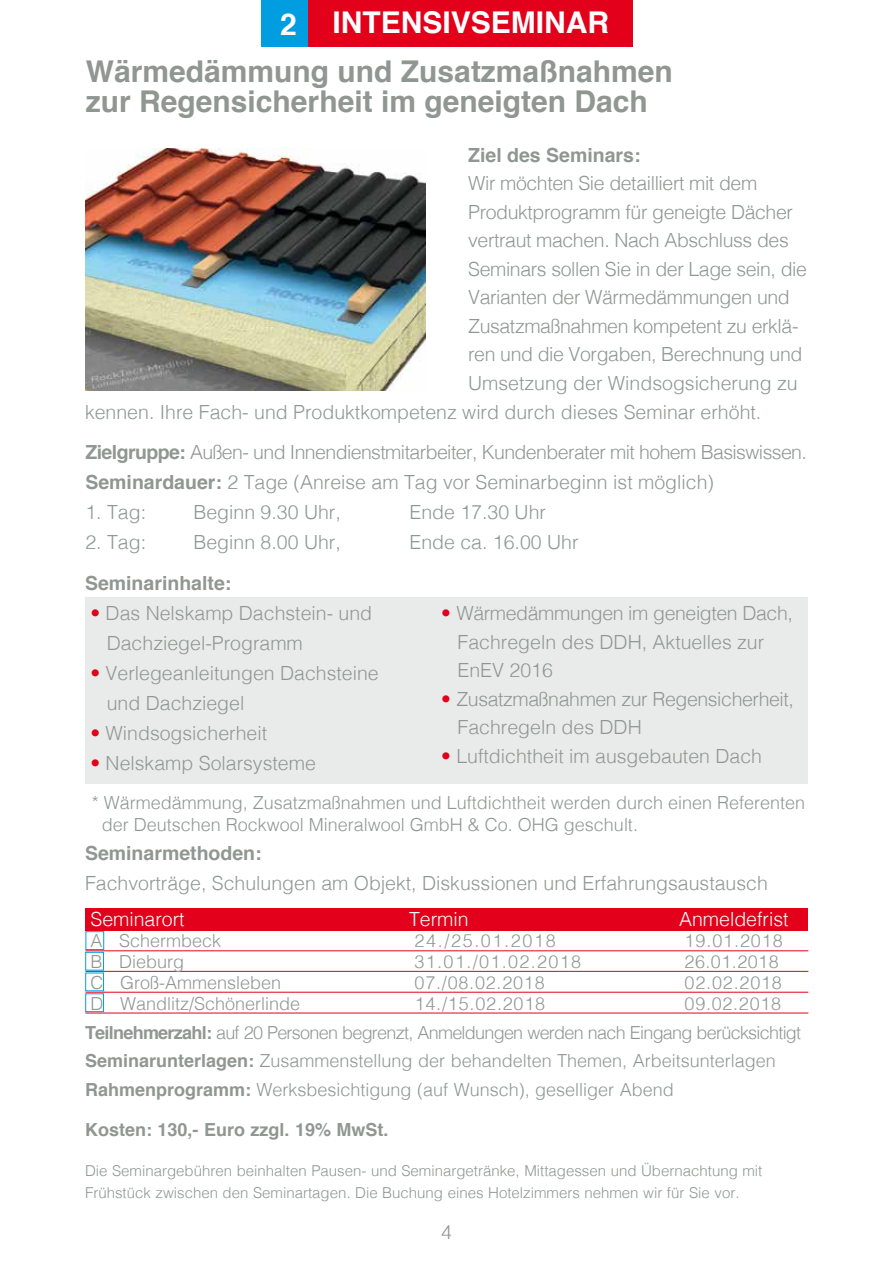
<style>
.page{position:relative;width:893px;height:1263px;background:#fff}
.page>*{position:absolute;margin:0;border:0;box-sizing:border-box;transform-origin:0 0}
.t1{font:700 30px/30px "Helvetica";color:#909793}
.t2{font:700 30px "Helvetica";color:#fff}
.t3{font:300 19.5px/28.5px "Helvetica";color:#909793}
.t4{font:300 19.5px/28.5px "Helvetica";letter-spacing:-.02em;color:#909793}
.t5{font:300 19.5px/30px "Helvetica";letter-spacing:-.03em;color:#909793}
.t6{font:700 19.5px "Helvetica";color:#909793}
.t7{font:300 19.5px "Helvetica";color:#fff}
.t8{font:300 18px/28.5px "Helvetica";color:#909793}
.t9{font:700 18px "Helvetica";color:#909793}
.t10{font:300 18px "Helvetica";letter-spacing:.045em;color:#909793}
.t11{font:300 18px "Helvetica";letter-spacing:.075em;color:#909793}
.t12{font:300 18px "Helvetica";letter-spacing:.09em;color:#909793}
.t13{font:300 15px/21.6px "Helvetica";color:#909793}
.s1{font-weight:700}
.s2{color:#e2001a}
</style>
<div class="page">
<div style="left:85px;top:597px;width:722px;height:187px;background:#e9ebea"></div>
<div style="left:85px;top:908px;width:723px;height:22px;background:#e2001a"></div>
<hr style="left:85px;top:950px;width:723px;height:1px;background:#e2001a">
<hr style="left:85px;top:971px;width:723px;height:1px;background:#e2001a">
<hr style="left:85px;top:992px;width:723px;height:1px;background:#e2001a">
<hr style="left:85px;top:1013px;width:723px;height:1px;background:#e2001a">
<div style="left:86px;top:931px;width:18px;height:19px;border:1px solid #009ee0"></div>
<div style="left:85px;top:952px;width:19px;height:18px;border:1px solid #009ee0"></div>
<div style="left:85px;top:973px;width:19px;height:18px;border:1px solid #009ee0"></div>
<div style="left:85px;top:993px;width:19px;height:19px;border:1px solid #009ee0"></div>
<img style="left:85px;top:148px;width:340px;height:242px">
<div style="left:262px;top:0;width:371px;height:46px;background:#e2001a"></div>
<div style="left:262px;top:0;width:46px;height:46px;background:#009ee0"></div>
<h1 class="t2" style="left:280px;top:-1px;width:331px">2 INTENSIVSEMINAR</h1>
<h1 class="t1" style="left:86px;top:57px;width:588px">Wärmedämmung und Zusatzmaßnahmen zur Regensicherheit im geneigten Dach</h1>
<p class="t6" style="left:468px;top:139px;width:174px">Ziel des Seminars:</p>
<p class="t4" style="left:468px;top:168px;width:340px">Wir möchten Sie detailliert mit dem Produktprogramm für geneigte Dächer vertraut machen. Nach Abschluss des Seminars sollen Sie in der Lage sein, die Varianten der Wärmedämmungen und Zusatzmaßnahmen kompetent zu erklä&shy;ren und die Vorgaben, Berechnung und Umsetzung der Windsogsicherung zu</p>
<p class="t3" style="left:85px;top:396px;width:678px">kennen. Ihre Fach- und Produktkompetenz wird durch dieses Seminar erhöht.</p>
<p class="t5" style="left:85px;top:436px;width:723px"><span class="s1">Zielgruppe:</span> Außen- und Innendienstmitarbeiter, Kundenberater mit hohem Basiswissen.<br><span class="s1">Seminardauer:</span> 2 Tage (Anreise am Tag vor Seminarbeginn ist möglich)</p>
<p class="t3" style="left:85px;top:496px;width:62px">1. Tag:</p>
<p class="t3" style="left:193px;top:496px;width:149px">Beginn 9.30 Uhr,</p>
<p class="t3" style="left:409px;top:496px;width:138px">Ende 17.30 Uhr</p>
<p class="t3" style="left:85px;top:526px;width:62px">2. Tag:</p>
<p class="t3" style="left:193px;top:526px;width:149px">Beginn 8.00 Uhr,</p>
<p class="t3" style="left:409px;top:526px;width:171px">Ende ca. 16.00 Uhr</p>
<p class="t6" style="left:85px;top:567px;width:148px">Seminarinhalte:</p>
<p class="t3" style="left:107px;top:597px;width:267px;line-height:30px;text-indent:-16px"><span class="s2">•</span> Das Nelskamp Dachstein- und<br>Dachziegel-Programm</p>
<p class="t3" style="left:107px;top:657px;width:274px;line-height:30px;text-indent:-16px"><span class="s2">•</span> Verlegeanleitungen Dachsteine und Dachziegel</p>
<p class="t3" style="left:90px;top:717px;width:178px"><span class="s2">•</span> Windsogsicherheit</p>
<p class="t3" style="left:90px;top:747px;width:227px"><span class="s2">•</span> Nelskamp Solarsysteme</p>
<p class="t3" style="left:458px;top:597px;width:337px;text-indent:-16px"><span class="s2">•</span> Wärmedämmungen im geneigten Dach,<br>Fachregeln des DDH, Aktuelles zur<br>EnEV 2016</p>
<p class="t4" style="left:458px;top:683px;width:338px;text-indent:-16px"><span class="s2">•</span> Zusatzmaßnahmen zur Regensicherheit,<br>Fachregeln des DDH</p>
<p class="t3" style="left:441px;top:740px;width:322px"><span class="s2">•</span> Luftdichtheit im ausgebauten Dach</p>
<p class="t8" style="left:102px;top:791px;width:705px;line-height:21.6px;text-indent:-10px">* Wärmedämmung, Zusatzmaßnahmen und Luftdichtheit werden durch einen Referenten der Deutschen Rockwool Mineralwool GmbH &amp; Co. OHG geschult.</p>
<p class="t6" style="left:85px;top:837px;width:178px">Seminarmethoden:</p>
<p class="t3" style="left:85px;top:867px;width:684px">Fachvorträge, Schulungen am Objekt, Diskussionen und Erfahrungsaustausch</p>
<p class="t7" style="left:90px;top:903px;width:96px">Seminarort</p>
<p class="t7" style="left:409px;top:903px;width:61px">Termin</p>
<p class="t7" style="left:679px;top:903px;width:111px">Anmeldefrist</p>
<p class="t8" style="left:91px;top:925px;width:132px">A Schermbeck</p>
<p class="t12" style="left:415px;top:926px;width:143px">24./25.01.2018</p>
<p class="t8" style="left:685px;top:925px;width:100px">19.01.2018</p>
<p class="t8" style="left:91px;top:946px;width:95px">B Dieburg</p>
<p class="t11" style="left:415px;top:947px;width:168px">31.01./01.02.2018</p>
<p class="t8" style="left:685px;top:946px;width:96px">26.01.2018</p>
<p class="t8" style="left:91px;top:967px;width:192px">C Groß-Ammensleben</p>
<p class="t10" style="left:415px;top:968px;width:132px">07./08.02.2018</p>
<p class="t8" style="left:685px;top:967px;width:99px">02.02.2018</p>
<p class="t8" style="left:91px;top:988px;width:211px">D Wandlitz/Schönerlinde</p>
<p class="t10" style="left:415px;top:989px;width:132px">14./15.02.2018</p>
<p class="t8" style="left:85px;top:988px;width:718px;text-indent:600px">09.02.2018<br><span class="s1">Teilnehmerzahl:</span> auf 20 Personen begrenzt, Anmeldungen werden nach Eingang berücksichtigt <span class="s1">Seminarunterlagen:</span> Zusammenstellung der behandelten Themen, Arbeitsunterlagen <span class="s1">Rahmenprogramm:</span> Werksbesichtigung (auf Wunsch), geselliger Abend</p>
<p class="t9" style="left:85px;top:1115px;width:305px">Kosten: 130,- Euro zzgl. 19% MwSt.</p>
<p class="t13" style="left:85px;top:1159px;width:679px">Die Seminargebühren beinhalten Pausen- und Seminargetränke, Mittagessen und Übernachtung mit<br>Frühstück zwischen den Seminartagen. Die Buchung eines Hotelzimmers nehmen wir für Sie vor.</p>
<p class="t3" style="left:441px;top:1216px;width:12px">4</p>
</div>
